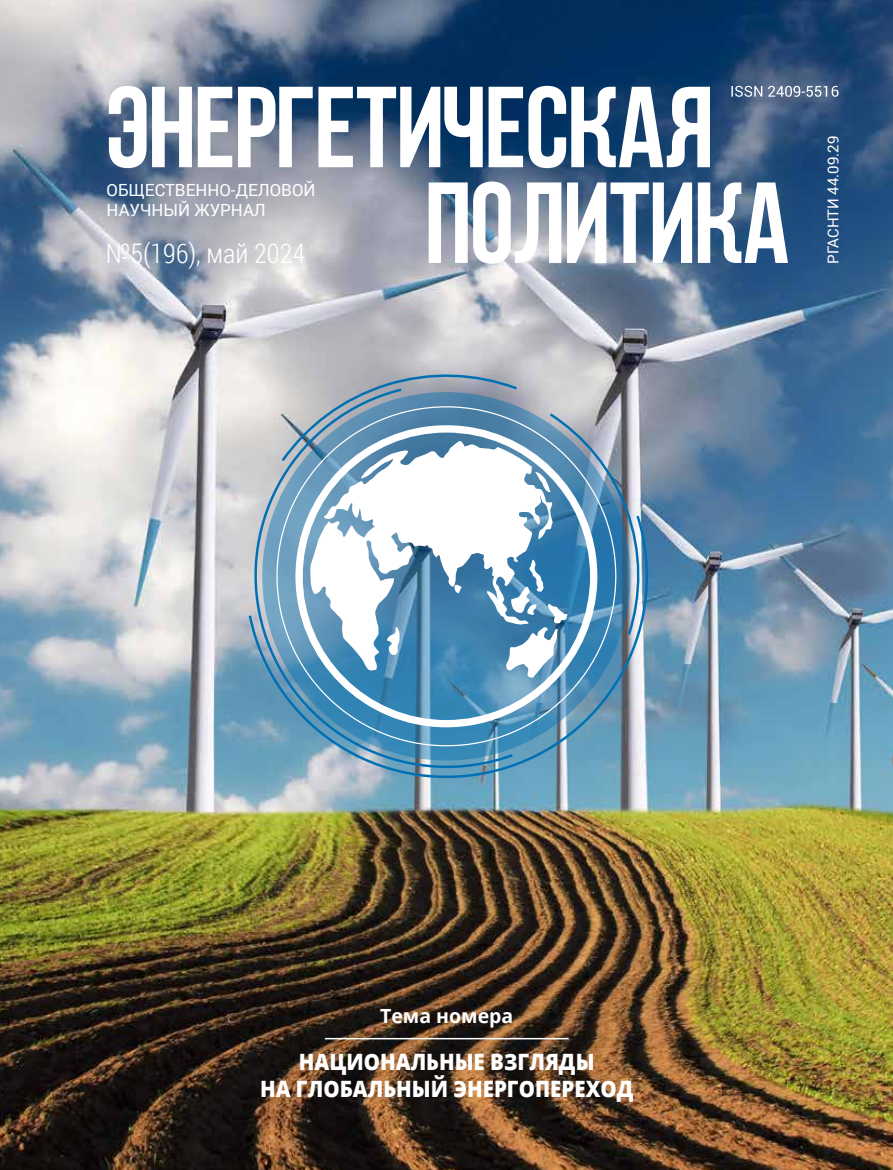
<style>
.page{position:relative;width:893px;height:1170px;background:#fff}
.page>*{position:absolute;margin:0;border:0;box-sizing:border-box;transform-origin:0 0}
.t1{font:300 27px "Roboto Condensed";color:#fff}
.t2{font:800 22.5px/27px "Open Sans";color:#fff;text-align:center;scale:.91 1}
.t3{font:700 19.5px "Open Sans";color:#fff}
.t4{font:16.8px/20.1px "Roboto";color:#fff}
.t5{font:15px "Roboto";color:#fff}
</style>
<div class="page">
<img style="left:0;top:0;width:893px;height:1169px">
<hr style="left:325px;top:1037px;width:244px;height:2px;background:#fff">
<svg style="left:429px;top:181px;width:359px;height:83px"></svg>
<svg style="left:109px;top:86px;width:601px;height:82px"></svg>
<svg style="left:247px;top:513px;width:424px;height:287px;background:#78a1ba"></svg>
<svg style="left:279px;top:371px;width:241px;height:36px;background:#a4aeb9"></svg>
<svg style="left:231px;top:386px;width:284px;height:405px;background:#97b3c3"></svg>
<svg style="left:547px;top:411px;width:95px;height:226px;background:#a2afbe"></svg>
<svg style="left:262px;top:392px;width:368px;height:368px;background:#548fb6"></svg>
<svg style="left:295px;top:425px;width:302px;height:302px"></svg>
<svg style="left:731px;top:86px;width:107px;height:11px"></svg>
<p class="t4" style="left:107px;top:180px;width:210px">ОБЩЕСТВЕННО-ДЕЛОВОЙ<br>НАУЧНЫЙ ЖУРНАЛ</p>
<p class="t1" style="left:106px;top:234px;width:201px">№5(196), май 2024</p>
<p class="t5" style="left:823px;top:264px;width:130px;rotate:-90deg">РГАСНТИ 44.09.29</p>
<p class="t3" style="left:380px;top:1002px;width:135px">Тема номера</p>
<p class="t2" style="left:260px;top:1047px;width:412px">НАЦИОНАЛЬНЫЕ ВЗГЛЯДЫ<br>НА ГЛОБАЛЬНЫЙ ЭНЕРГОПЕРЕХОД</p>
</div>
